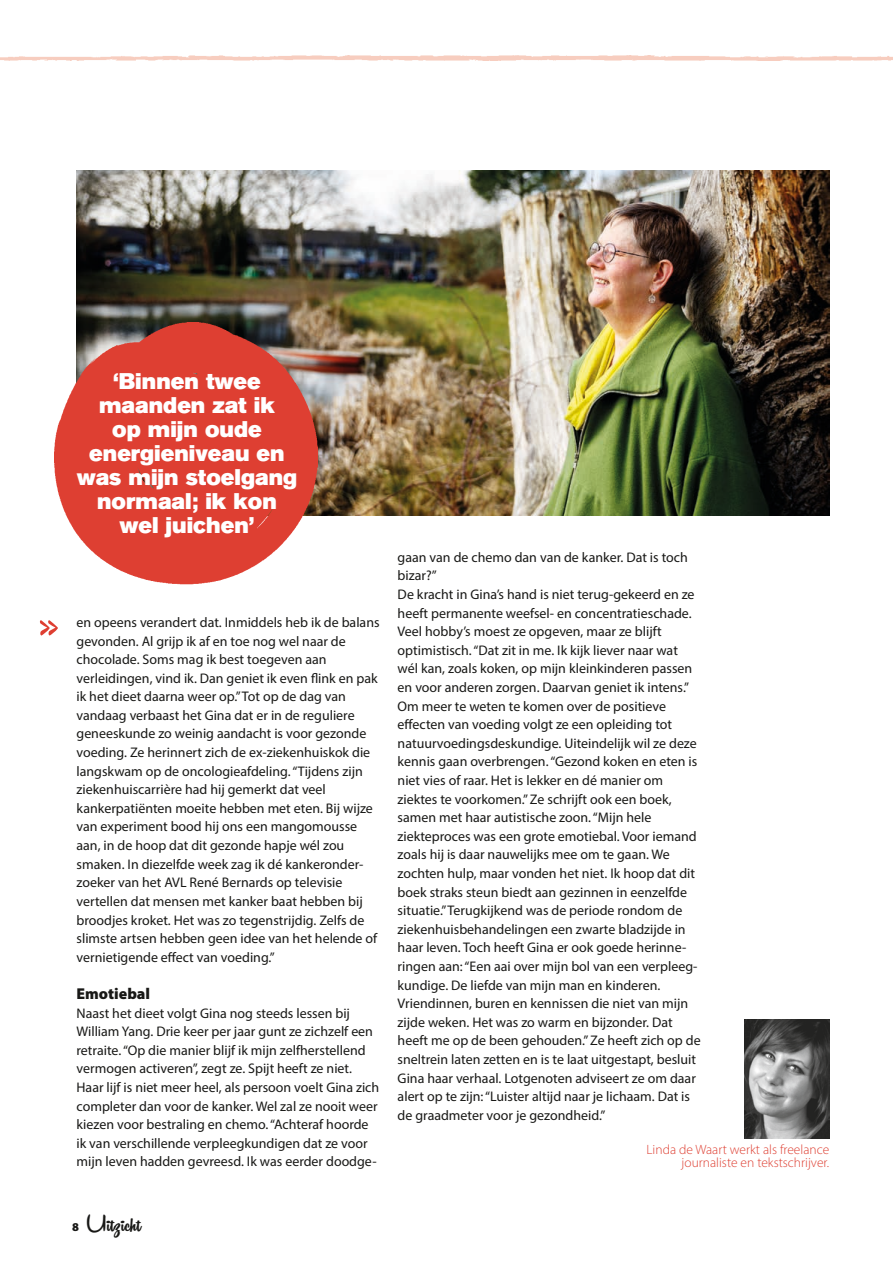
<style>
.page{position:relative;width:893px;height:1263px;background:#fff}
.page>*{position:absolute;margin:0;border:0;box-sizing:border-box;transform-origin:0 0}
.t1{font:55.35px "Remachine Script";color:#de3f32}
.t2{font:27px "Remachine Script";color:#181816}
.t3{font:22.5px/24px "Akzidenz Grotesk BE Super";color:#fff;text-align:center}
.t4{font:900 15.75px "Myriad Pro";color:#181816}
.t5{font:13.95px/18.6px "Myriad Pro";color:#181816}
.t6{font:300 13.5px/13.5px "Myriad Pro";color:#de3f32;text-align:right}
.t7{font:900 12px "Myriad Pro";color:#181816}
</style>
<div class="page">
<img style="left:744px;top:1019px;width:85px;height:119px">
<img style="left:0;top:56px;width:893px;height:5px">
<img style="left:77px;top:170px;width:752px;height:345px">
<img style="left:54px;top:323px;width:263px;height:261px">
<h3 class="t3" style="left:77px;top:369px;width:222px">‘Binnen twee maanden zat ik<br>op mijn oude energieniveau en was mijn stoelgang normaal; ik kon wel juichen’</h3>
<h1 class="t1" style="left:38px;top:590px;width:22px">&gt;&gt;</h1>
<p class="t5" style="left:77px;top:613px;width:305px">en opeens verandert dat. Inmiddels heb ik de balans gevonden. Al grijp ik af en toe nog wel naar de chocolade. Soms mag ik best toegeven aan verleidingen, vind ik. Dan geniet ik even flink en pak ik het dieet daarna weer op.” Tot op de dag van vandaag verbaast het Gina dat er in de reguliere geneeskunde zo weinig aandacht is voor gezonde voeding. Ze herinnert zich de ex-ziekenhuiskok die langskwam op de oncologieafdeling. “Tijdens zijn ziekenhuiscarrière had hij gemerkt dat veel kankerpatiënten moeite hebben met eten. Bij wijze van experiment bood hij ons een mangomousse aan, in de hoop dat dit gezonde hapje wél zou smaken. In diezelfde week zag ik dé kankeronder&shy;zoeker van het AVL René Bernards op televisie vertellen dat mensen met kanker baat hebben bij broodjes kroket. Het was zo tegenstrijdig. Zelfs de slimste artsen hebben geen idee van het helende of vernietigende effect van voeding.”</p>
<p class="t4" style="left:77px;top:983px;width:75px">Emotiebal</p>
<p class="t5" style="left:77px;top:1003px;width:304px">Naast het dieet volgt Gina nog steeds lessen bij William Yang. Drie keer per jaar gunt ze zichzelf een retraite. “Op die manier blijf ik mijn zelfherstellend vermogen activeren”, zegt ze. Spijt heeft ze niet.<br>Haar lijf is niet meer heel, als persoon voelt Gina zich completer dan voor de kanker. Wel zal ze nooit weer kiezen voor bestraling en chemo. “Achteraf hoorde ik van verschillende verpleegkundigen dat ze voor mijn leven hadden gevreesd. Ik was eerder doodge-</p>
<p class="t7" style="left:72px;top:1219px;width:8px">8</p>
<h2 class="t2" style="left:87px;top:1209px;width:56px">Uitzicht</h2>
<p class="t5" style="left:398px;top:548px;width:305px">gaan van de chemo dan van de kanker. Dat is toch bizar?”<br>De kracht in Gina’s hand is niet terug-gekeerd en ze heeft permanente weefsel- en concentratieschade.<br>Veel hobby’s moest ze opgeven, maar ze blijft optimistisch. “Dat zit in me. Ik kijk liever naar wat wél kan, zoals koken, op mijn kleinkinderen passen en voor anderen zorgen. Daarvan geniet ik intens.” Om meer te weten te komen over de positieve effecten van voeding volgt ze een opleiding tot natuurvoedingsdeskundige. Uiteindelijk wil ze deze kennis gaan overbrengen. “Gezond koken en eten is niet vies of raar. Het is lekker en dé manier om ziektes te voorkomen.” Ze schrijft ook een boek, samen met haar autistische zoon. “Mijn hele ziekteproces was een grote emotiebal. Voor iemand zoals hij is daar nauwelijks mee om te gaan. We zochten hulp, maar vonden het niet. Ik hoop dat dit boek straks steun biedt aan gezinnen in eenzelfde situatie.” Terugkijkend was de periode rondom de ziekenhuisbehandelingen een zwarte bladzijde in haar leven. Toch heeft Gina er ook goede herinne&shy;ringen aan: “Een aai over mijn bol van een verpleeg&shy;kundige. De liefde van mijn man en kinderen.<br>Vriendinnen, buren en kennissen die niet van mijn zijde weken. Het was zo warm en bijzonder. Dat heeft me op de been gehouden.” Ze heeft zich op de sneltrein laten zetten en is te laat uitgestapt, besluit Gina haar verhaal. Lotgenoten adviseert ze om daar alert op te zijn: “Luister altijd naar je lichaam. Dat is de graadmeter voor je gezondheid.”</p>
<p class="t6" style="left:647px;top:1142px;width:184px">Linda de Waart werkt als freelance journaliste en tekstschrijver.</p>
</div>
